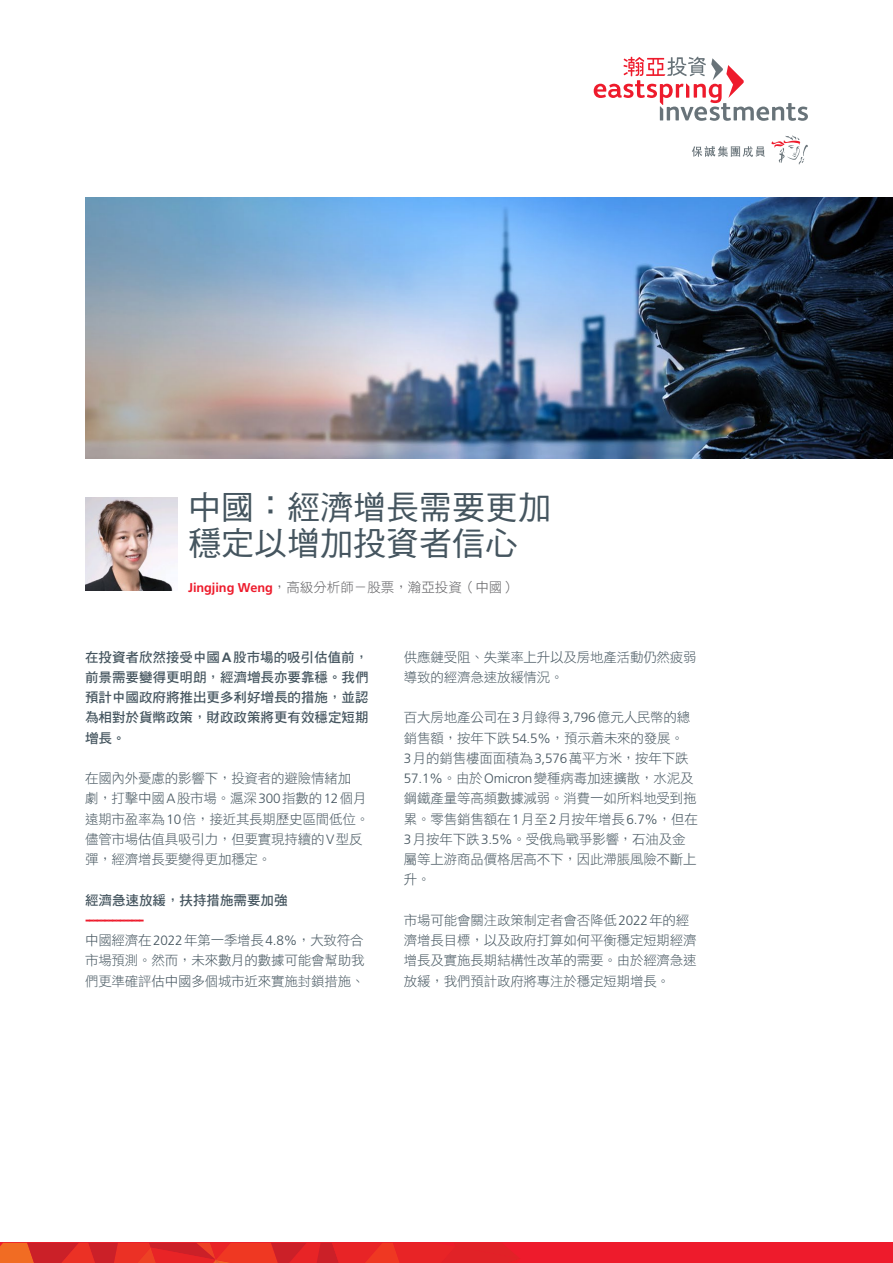
<style>
.page{position:relative;width:893px;height:1263px;background:#fff}
.page>*{position:absolute;margin:0;border:0;box-sizing:border-box;transform-origin:0 0}
.t1{font:33px/36px "DF Hei HK W5";color:#45555f}
.t2{font:700 16.5px "Frutiger LT Std";color:#ee1b2c}
.t3{font:13.5px/20.2px "DF Hei HK W3";letter-spacing:-.015em;color:#45555f}
.t4{font:13.5px/20.2px "DF Hei HK W7";color:#45555f;text-align:justify}
.t5{font:13.5px "DF Hei HK W3";color:#5f5f62}
.s1{font-family:"Frutiger LT Std";font-weight:700;font-size:12.75px;color:#ee1b2c}
.s2{font-family:"Frutiger LT Std";font-weight:700}
.s3{font-family:"Frutiger LT Std";font-weight:300}
</style>
<div class="page">
<div style="left:0;top:1243px;width:893px;height:20px;background:#ee1b2c"></div>
<svg style="left:0;top:1243px;width:519px;height:20px"></svg>
<svg style="left:594px;top:57px;width:214px;height:64px"></svg>
<svg style="left:771px;top:136px;width:37px;height:29px"></svg>
<svg style="left:692px;top:146px;width:73px;height:11px"></svg>
<img style="left:85px;top:498px;width:93px;height:92px">
<img style="left:85px;top:197px;width:808px;height:262px">
<h1 class="t1" style="left:188px;top:489px;width:365px">中國：經濟增長需要更加穩定以增加投資者信心</h1>
<p class="t5" style="left:188px;top:580px;width:329px"><span class="s1">Jingjing Weng</span>，高級分析師－股票，瀚亞投資（中國）</p>
<p class="t4" style="left:85px;top:646px;width:285px">在投資者欣然接受中國<span class="s2">A</span>股市場的吸引估值前，前景需要變得更明朗，經濟增長亦要靠穩。我們預計中國政府將推出更多利好增長的措施，並認為相對於貨幣政策，財政政策將更有效穩定短期增長。</p>
<p class="t3" style="left:85px;top:768px;width:286px">在國內外憂慮的影響下，投資者的避險情緒加<br>劇，打擊中國<span class="s3">A</span>股市場。滬深<span class="s3">300</span>指數的<span class="s3">12</span>個月遠期市盈率為<span class="s3">10</span>倍，接近其長期歷史區間低位。儘管市場估值具吸引力，但要實現持續的<span class="s3">V</span>型反彈，經濟增長要變得更加穩定。</p>
<p class="t4" style="left:85px;top:889px;width:204px">經濟急速放緩，扶持措施需要加強</p>
<p class="t2" style="left:85px;top:910px;width:61px">---------------</p>
<p class="t3" style="left:85px;top:930px;width:281px;text-align:justify">中國經濟在<span class="s3">2022</span>年第一季增長<span class="s3">4.8%</span>，大致符合市場預測。然而，未來數月的數據可能會幫助我們更準確評估中國多個城市近來實施封鎖措施、</p>
<p class="t3" style="left:404px;top:646px;width:294px">供應鏈受阻、失業率上升以及房地產活動仍然疲弱導致的經濟急速放緩情況。</p>
<p class="t3" style="left:404px;top:707px;width:296px">百大房地產公司在<span class="s3">3</span>月錄得<span class="s3">3,796</span>億元人民幣的總銷售額，按年下跌<span class="s3">54.5%</span>，預示着未來的發展。<br><span class="s3">3</span>月的銷售樓面面積為<span class="s3">3,576</span>萬平方米，按年下跌<br><span class="s3">57.1%</span>。由於<span class="s3">Omicron</span>變種病毒加速擴散，水泥及鋼鐵產量等高頻數據減弱。消費一如所料地受到拖累。零售銷售額在<span class="s3">1</span>月至<span class="s3">2</span>月按年增長<span class="s3">6.7%</span>，但在<br><span class="s3">3</span>月按年下跌<span class="s3">3.5%</span>。受俄烏戰爭影響，石油及金屬等上游商品價格居高不下，因此滯脹風險不斷上升。</p>
<p class="t3" style="left:404px;top:910px;width:294px">市場可能會關注政策制定者會否降低<span class="s3">2022</span>年的經濟增長目標，以及政府打算如何平衡穩定短期經濟增長及實施長期結構性改革的需要。由於經濟急速放緩，我們預計政府將專注於穩定短期增長。</p>
</div>
